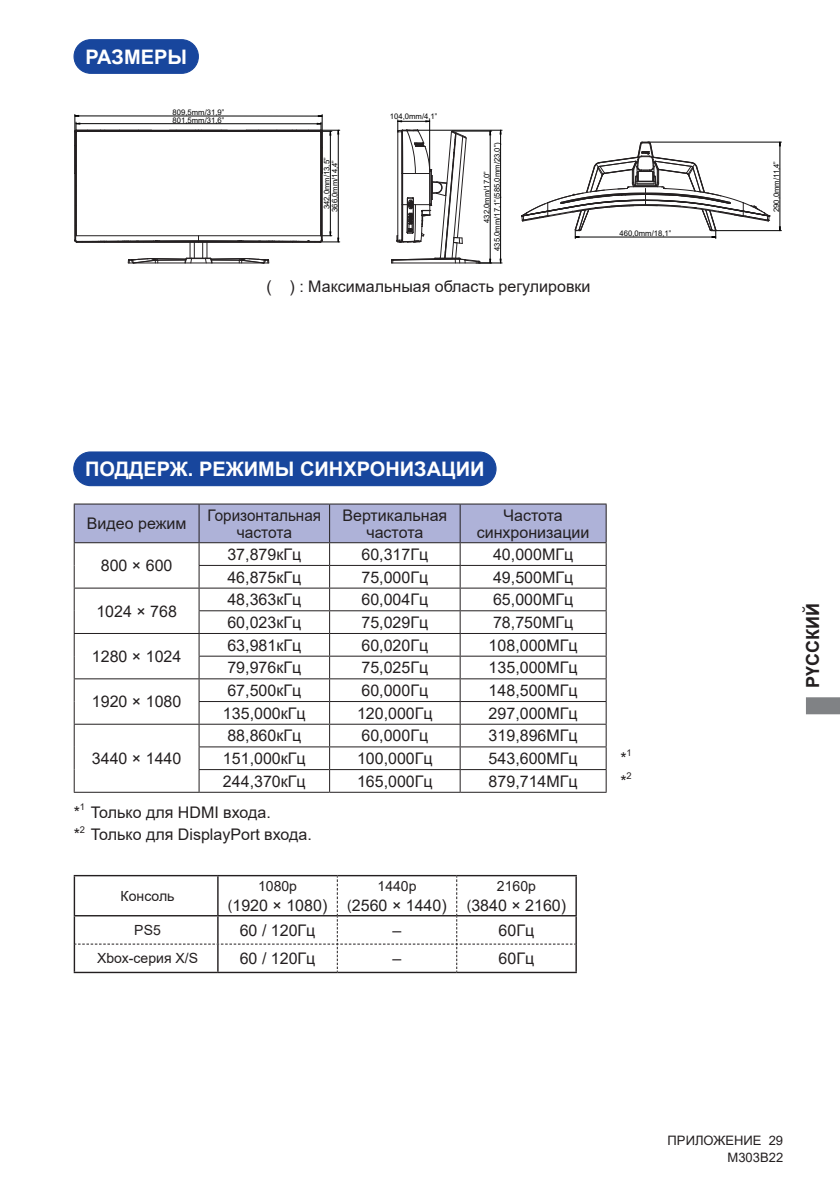
<style>
.page{position:relative;width:840px;height:1191px;background:#fff}
.page>*{position:absolute;margin:0;border:0;box-sizing:border-box;transform-origin:0 0}
.t1{font:700 20px "Arial";color:#fff}
.t2{font:700 18px "Arial";color:#231f20}
.t3{font:16px/17px "Arial";color:#231f20;text-align:center}
.t4{font:16px/17px "Arial";color:#231f20;text-align:center;scale:.95 1}
.t5{font:14px "Arial";color:#231f20}
.t6{font:13px "Arial";color:#231f20}
.t7{font:9.4px "Arial";color:#231f20}
.t8{font:7.8px/7.8px "Arial";color:#030303}
.s1{font-size:14px}
</style>
<div class="page">
<svg style="left:806px;top:697px;width:33px;height:17px"></svg>
<div style="left:74px;top:40px;width:124px;height:33px;background:#18469d;border-radius:17px"></div>
<div style="left:73px;top:39px;width:126px;height:35px;border:1px solid #18469d;border-radius:17px"></div>
<div style="left:74px;top:452px;width:421px;height:33px;background:#18469d;border-radius:17px"></div>
<div style="left:73px;top:451px;width:423px;height:35px;border:1px solid #18469d;border-radius:17px"></div>
<hr style="left:647px;top:142px;width:134px;height:1px;background:#030303">
<hr style="left:712px;top:230px;width:69px;height:1px;background:#030303">
<hr style="left:779px;top:142px;width:1px;height:89px;background:#030303">
<svg style="left:74px;top:114px;width:265px;height:150px"></svg>
<svg style="left:391px;top:120px;width:111px;height:144px"></svg>
<svg style="left:521px;top:142px;width:248px;height:96px"></svg>
<hr style="left:74px;top:503px;width:125px;height:1px;background:#231f20">
<hr style="left:199px;top:503px;width:130px;height:1px;background:#231f20">
<hr style="left:329px;top:503px;width:131px;height:1px;background:#231f20">
<hr style="left:460px;top:503px;width:146px;height:1px;background:#231f20">
<svg style="left:74px;top:504px;width:532px;height:288px"></svg>
<hr style="left:74px;top:792px;width:125px;height:1px;background:#231f20">
<hr style="left:199px;top:792px;width:130px;height:1px;background:#231f20">
<hr style="left:329px;top:792px;width:131px;height:1px;background:#231f20">
<hr style="left:460px;top:792px;width:146px;height:1px;background:#231f20">
<hr style="left:74px;top:875px;width:144px;height:1px;background:#231f20">
<hr style="left:218px;top:875px;width:119px;height:1px;background:#231f20">
<hr style="left:337px;top:875px;width:119px;height:1px;background:#231f20">
<hr style="left:456px;top:875px;width:120px;height:1px;background:#231f20">
<hr style="left:74px;top:971px;width:144px;height:2px;background:#231f20">
<hr style="left:218px;top:971px;width:119px;height:2px;background:#231f20">
<hr style="left:337px;top:971px;width:119px;height:2px;background:#231f20">
<hr style="left:456px;top:971px;width:120px;height:2px;background:#231f20">
<svg style="left:74px;top:876px;width:502px;height:95px"></svg>
<p class="t1" style="left:85px;top:43px;width:103px">РАЗМЕРЫ</p>
<p class="t8" style="left:172px;top:109px;width:53px">809,5mm/31,9”<br>801,5mm/31,6”</p>
<p class="t8" style="left:323px;top:209px;width:53px;rotate:-90deg">342,0mm/13,5”</p>
<p class="t8" style="left:330px;top:212px;width:53px;rotate:-90deg">366,0mm/14,4”</p>
<p class="t8" style="left:389px;top:112px;width:49px">104,0mm/4,1”</p>
<p class="t8" style="left:481px;top:251px;width:110px;line-height:10.4px;text-align:center;rotate:-90deg">432,0mm/17,0”<br>435,0mm/17,1”(585,0mm/23,0”)</p>
<p class="t3" style="left:266px;top:277px;width:325px">( ) : Максимальныая область регулировки</p>
<p class="t8" style="left:619px;top:229px;width:53px">460,0mm/18,1”</p>
<p class="t1" style="left:85px;top:455px;width:401px">ПОДДЕРЖ. РЕЖИМЫ СИНХРОНИЗАЦИИ</p>
<p class="t3" style="left:87px;top:515px;width:101px">Видео режим</p>
<p class="t4" style="left:207px;top:506px;width:121px">Горизонтальная частота</p>
<p class="t3" style="left:342px;top:506px;width:106px">Вертикальная частота</p>
<p class="t3" style="left:476px;top:506px;width:114px">Частота синхронизации</p>
<p class="t3" style="left:101px;top:557px;width:73px">800 × 600</p>
<p class="t3" style="left:227px;top:545px;width:75px">37,879кГц</p>
<p class="t3" style="left:361px;top:545px;width:68px">60,317Гц</p>
<p class="t3" style="left:493px;top:545px;width:82px">40,000МГц</p>
<p class="t3" style="left:227px;top:568px;width:75px">46,875кГц</p>
<p class="t3" style="left:361px;top:568px;width:68px">75,000Гц</p>
<p class="t3" style="left:493px;top:568px;width:82px">49,500МГц</p>
<p class="t3" style="left:96px;top:602px;width:82px">1024 × 768</p>
<p class="t3" style="left:92px;top:647px;width:91px">1280 × 1024</p>
<p class="t3" style="left:92px;top:693px;width:91px">1920 × 1080</p>
<p class="t3" style="left:227px;top:591px;width:75px">48,363кГц</p>
<p class="t3" style="left:361px;top:591px;width:68px">60,004Гц</p>
<p class="t3" style="left:493px;top:591px;width:82px">65,000МГц</p>
<p class="t3" style="left:227px;top:613px;width:75px">60,023кГц</p>
<p class="t3" style="left:361px;top:613px;width:68px">75,029Гц</p>
<p class="t3" style="left:493px;top:613px;width:82px">78,750МГц</p>
<p class="t3" style="left:227px;top:636px;width:75px">63,981кГц</p>
<p class="t3" style="left:361px;top:636px;width:68px">60,020Гц</p>
<p class="t3" style="left:488px;top:636px;width:90px">108,000МГц</p>
<p class="t3" style="left:227px;top:659px;width:75px">79,976кГц</p>
<p class="t3" style="left:361px;top:659px;width:68px">75,025Гц</p>
<p class="t3" style="left:488px;top:659px;width:90px">135,000МГц</p>
<p class="t3" style="left:227px;top:681px;width:75px">67,500кГц</p>
<p class="t3" style="left:361px;top:681px;width:68px">60,000Гц</p>
<p class="t3" style="left:488px;top:681px;width:90px">148,500МГц</p>
<p class="t3" style="left:223px;top:704px;width:84px">135,000кГц</p>
<p class="t3" style="left:357px;top:704px;width:77px">120,000Гц</p>
<p class="t3" style="left:488px;top:704px;width:90px">297,000МГц</p>
<p class="t3" style="left:92px;top:749px;width:91px">3440 × 1440</p>
<p class="t3" style="left:227px;top:727px;width:75px">88,860кГц</p>
<p class="t3" style="left:361px;top:727px;width:68px">60,000Гц</p>
<p class="t3" style="left:488px;top:727px;width:90px">319,896МГц</p>
<p class="t3" style="left:223px;top:749px;width:84px">151,000кГц</p>
<p class="t3" style="left:357px;top:749px;width:77px">100,000Гц</p>
<p class="t3" style="left:488px;top:749px;width:90px">543,600МГц</p>
<p class="t3" style="left:620px;top:749px;width:8px">*</p>
<p class="t7" style="left:626px;top:746px;width:7px">1</p>
<p class="t3" style="left:223px;top:772px;width:84px">244,370кГц</p>
<p class="t3" style="left:357px;top:772px;width:77px">165,000Гц</p>
<p class="t3" style="left:488px;top:772px;width:90px">879,714МГц</p>
<p class="t3" style="left:620px;top:772px;width:8px">*</p>
<p class="t7" style="left:626px;top:769px;width:7px">2</p>
<p class="t3" style="left:74px;top:803px;width:8px">*</p>
<p class="t7" style="left:80px;top:800px;width:7px">1</p>
<p class="t3" style="left:91px;top:803px;width:181px">Только для HDMI входа.</p>
<p class="t3" style="left:74px;top:826px;width:8px">*</p>
<p class="t7" style="left:80px;top:823px;width:7px">2</p>
<p class="t3" style="left:91px;top:826px;width:222px">Только для DisplayPort входа.</p>
<p class="t5" style="left:121px;top:886px;width:55px">Консоль</p>
<p class="t5" style="left:258px;top:876px;width:40px">1080p</p>
<p class="t3" style="left:228px;top:896px;width:101px"><span class="s1">(</span>1920 × 1080)</p>
<p class="t5" style="left:377px;top:876px;width:40px">1440p</p>
<p class="t3" style="left:347px;top:896px;width:101px"><span class="s1">(</span>2560 × 1440)</p>
<p class="t5" style="left:496px;top:876px;width:40px">2160p</p>
<p class="t3" style="left:466px;top:896px;width:101px"><span class="s1">(</span>3840 × 2160)</p>
<p class="t5" style="left:134px;top:920px;width:28px">PS5</p>
<p class="t3" style="left:239px;top:921px;width:77px">60 / 120Гц</p>
<p class="t3" style="left:392px;top:921px;width:10px">–</p>
<p class="t3" style="left:498px;top:921px;width:37px">60Гц</p>
<p class="t5" style="left:97px;top:948px;width:103px">Xbox-серия X/S</p>
<p class="t3" style="left:239px;top:949px;width:77px">60 / 120Гц</p>
<p class="t3" style="left:392px;top:949px;width:10px">–</p>
<p class="t3" style="left:498px;top:949px;width:37px">60Гц</p>
<p class="t8" style="left:772px;top:212px;width:53px;rotate:-90deg">290,0mm/11,4”</p>
<p class="t2" style="left:799px;top:688px;width:86px;rotate:-90deg">РҮССКИЙ</p>
<p class="t6" style="left:667px;top:1131px;width:117px">ПРИЛОЖЕНИЕ 29</p>
<p class="t6" style="left:727px;top:1148px;width:57px">M303B22</p>
</div>
